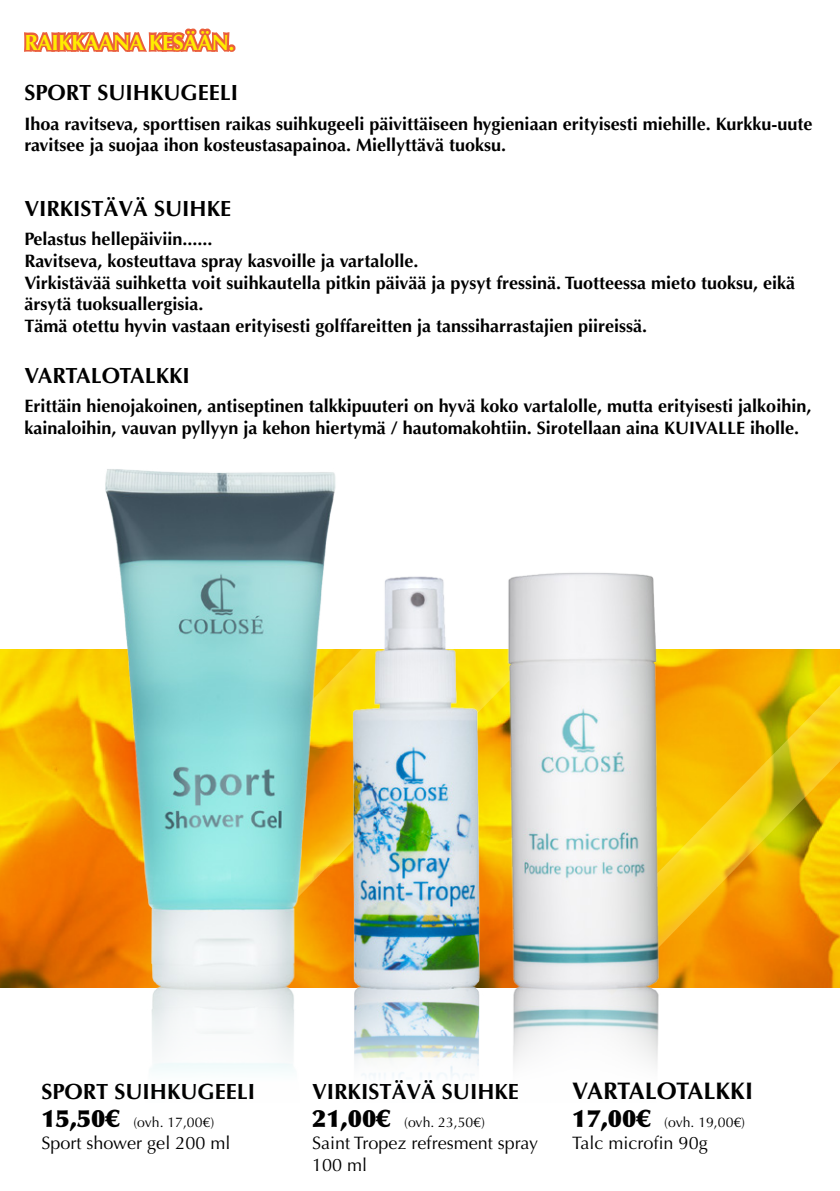
<style>
.page{position:relative;width:840px;height:1191px;background:#fff}
.page>*{position:absolute;margin:0;border:0;box-sizing:border-box;transform-origin:0 0}
.t1{font:700 24px "Optima";color:#000}
.t2{font:700 22px "Optima";color:#000}
.t3{font:700 22px "Optima";letter-spacing:-.02em;color:#ffed00}
.t4{font:700 18px/21.6px "Optima";color:#000}
.t5{font:18px/21.6px "Optima";color:#000}
.t6{font:14px "Optima";color:#000}
.s1{font-weight:900;font-size:24px}
</style>
<div class="page">
<svg style="left:0;top:649px;width:56px;height:339px"></svg>
<svg style="left:673px;top:968px;width:166px;height:20px"></svg>
<svg style="left:673px;top:649px;width:166px;height:319px"></svg>
<svg style="left:24px;top:28px;width:212px;height:24px"></svg>
<img style="left:56px;top:469px;width:617px;height:608px">
<p class="t3" style="left:24px;top:29px;width:212px">RAIKKAANA KESÄÄN.</p>
<p class="t2" style="left:24px;top:80px;width:215px">SPORT SUIHKUGEELI</p>
<p class="t4" style="left:24px;top:113px;width:789px">Ihoa ravitseva, sporttisen raikas suihkugeeli päivittäiseen hygieniaan erityisesti miehille. Kurkku-uute ravitsee ja suojaa ihon kosteustasapainoa. Miellyttävä tuoksu.</p>
<p class="t2" style="left:24px;top:195px;width:208px">VIRKISTÄVÄ SUIHKE</p>
<p class="t4" style="left:24px;top:229px;width:772px">Pelastus hellepäiviin......<br>Ravitseva, kosteuttava spray kasvoille ja vartalolle.<br>Virkistävää suihketta voit suihkautella pitkin päivää ja pysyt fressinä. Tuotteessa mieto tuoksu, eikä ärsytä tuoksuallergisia.<br>Tämä otettu hyvin vastaan erityisesti golffareitten ja tanssiharrastajien piireissä.</p>
<p class="t2" style="left:24px;top:362px;width:167px">VARTALOTALKKI</p>
<p class="t4" style="left:24px;top:396px;width:788px">Erittäin hienojakoinen, antiseptinen talkkipuuteri on hyvä koko vartalolle, mutta erityisesti jalkoihin, kainaloihin, vauvan pyllyyn ja kehon hiertymä / hautomakohtiin. Sirotellaan aina KUIVALLE iholle.</p>
<p class="t2" style="left:41px;top:1078px;width:215px">SPORT SUIHKUGEELI</p>
<p class="t6" style="left:41px;top:1114px;width:174px"><span class="s1">15,50€</span> (ovh. 17,00€)</p>
<p class="t5" style="left:41px;top:1132px;width:190px">Sport shower gel 200 ml</p>
<p class="t2" style="left:312px;top:1078px;width:208px">VIRKISTÄVÄ SUIHKE</p>
<p class="t6" style="left:312px;top:1114px;width:174px"><span class="s1">21,00€</span> (ovh. 23,50€)</p>
<p class="t5" style="left:312px;top:1132px;width:227px">Saint Tropez refresment spray<br>100 ml</p>
<h1 class="t1" style="left:572px;top:1076px;width:182px">VARTALOTALKKI</h1>
<p class="t6" style="left:572px;top:1114px;width:174px"><span class="s1">17,00€</span> (ovh. 19,00€)</p>
<p class="t5" style="left:572px;top:1132px;width:137px">Talc microfin 90g</p>
</div>
